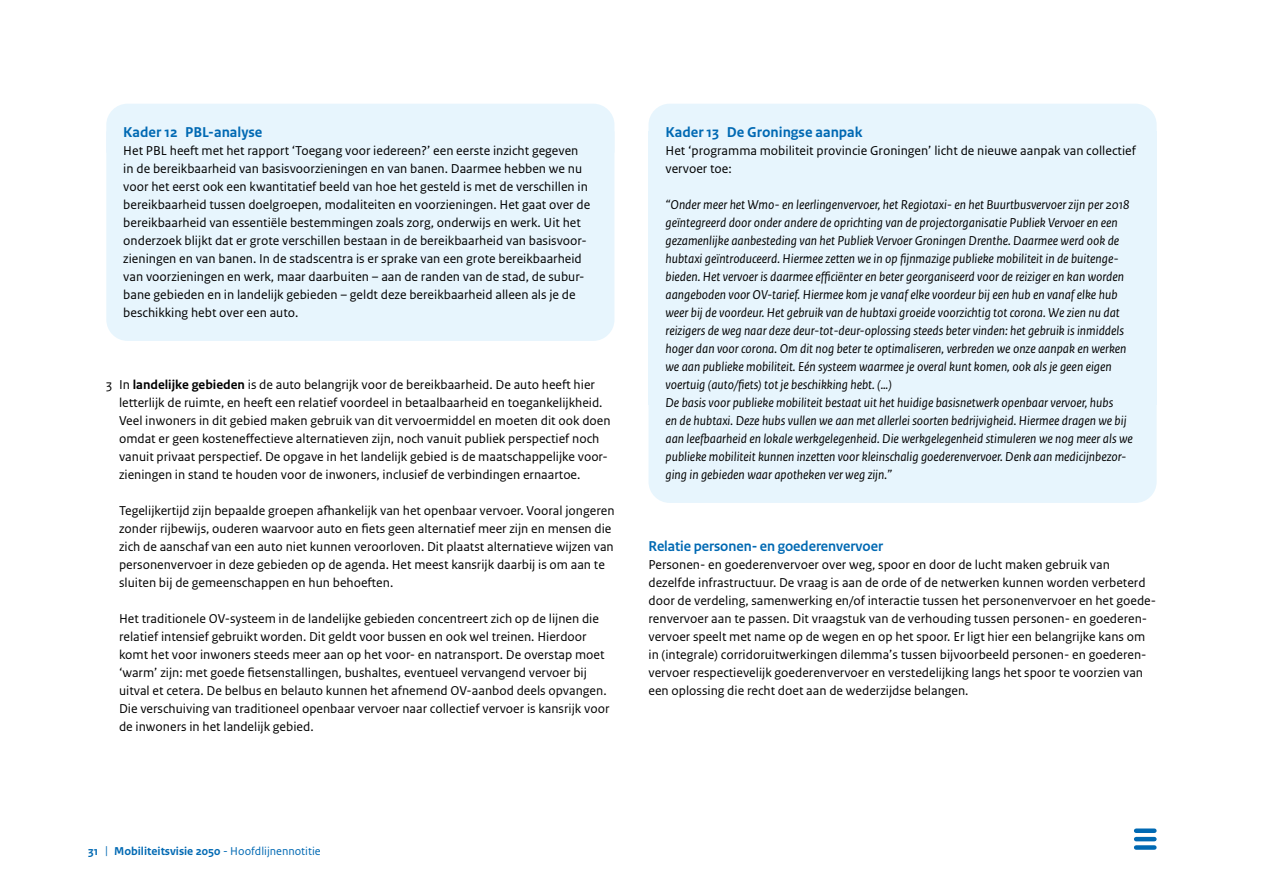
<style>
.page{position:relative;width:1263px;height:893px;background:#fff}
.page>*{position:absolute;margin:0;border:0;box-sizing:border-box;transform-origin:0 0}
.K_-_tussenkopje_-_H4{font:700 15px "Rijksoverheid Sans Text";color:#0069b3}
.Subparagraaf_ongenum{font:700 15px "Rijksoverheid Sans Heading";color:#0069b3}
.K_-_platte_tekst_wit{font:13.5px/18px "Rijksoverheid Sans Text";color:#000}
.K_-_platte_tekst_-_P{font:italic 13.5px/18px "Rijksoverheid Sans Text";color:#000}
.Plat_inspring{font:13.5px/18px "Rijksoverheid Sans Text";color:#000}
.Platte_tekst_-_P{font:13.5px/18px "Rijksoverheid Sans Text";color:#000}
.K_-_platte_tekst_wit-2{font:italic 13.5px/18px "Rijksoverheid Sans Text";color:#000}
.K_-_platte_tekst_-_P-2{font:13.5px/18px "Rijksoverheid Sans Text";color:#000}
.t1{font:700 12px "Rijksoverheid Sans Text";color:#0069b3}
.s1{font-weight:700}
.s2{font-weight:400}
</style>
<div class="page">
<div style="left:1136px;top:828px;width:18px;height:5px;background:#0069b3"></div>
<hr style="left:1136px;top:837px;width:18px;height:4px;background:#0069b3">
<div style="left:1136px;top:845px;width:18px;height:5px;background:#0069b3"></div>
<div style="left:106px;top:104px;width:508px;height:27px;background:#e7f5fd"></div>
<div style="left:106px;top:131px;width:508px;height:210px;background:#e7f5fd"></div>
<div style="left:648px;top:104px;width:509px;height:27px;background:#e7f5fd"></div>
<div style="left:648px;top:131px;width:509px;height:57px;background:#e7f5fd"></div>
<div style="left:648px;top:185px;width:509px;height:219px;background:#e7f5fd"></div>
<div style="left:648px;top:404px;width:509px;height:99px;background:#e7f5fd"></div>
<h4 class="K_-_tussenkopje_-_H4" style="left:123px;top:124px;width:141px">Kader 12 PBL-analyse</h4>
<p class="K_-_platte_tekst_wit" style="left:123px;top:142px;width:468px">Het PBL heeft met het rapport ‘Toegang voor iedereen?’ een eerste inzicht gegeven in de bereikbaarheid van basisvoorzieningen en van banen. Daarmee hebben we nu voor het eerst ook een kwantitatief beeld van hoe het gesteld is met de verschillen in bereikbaarheid tussen doelgroepen, modaliteiten en voorzieningen. Het gaat over de bereikbaarheid van essentiële bestemmingen zoals zorg, onderwijs en werk. Uit het onderzoek blijkt dat er grote verschillen bestaan in de bereikbaarheid van basisvoor&shy;zieningen en van banen. In de stadscentra is er sprake van een grote bereikbaarheid van voorzieningen en werk, maar daarbuiten – aan de randen van de stad, de subur&shy;bane gebieden en in landelijk gebieden – geldt deze bereikbaarheid alleen als je de beschikking hebt over een auto.</p>
<p class="K_-_platte_tekst_wit" style="left:119px;top:376px;width:493px;text-indent:-13px">3 In <span class="s1">landelijke gebieden</span> is de auto belangrijk voor de bereikbaarheid. De auto heeft hier letterlijk de ruimte, en heeft een relatief voordeel in betaalbaarheid en toegankelijkheid.<br>Veel inwoners in dit gebied maken gebruik van dit vervoermiddel en moeten dit ook doen omdat er geen kosteneffectieve alternatieven zijn, noch vanuit publiek perspectief noch vanuit privaat perspectief. De opgave in het landelijk gebied is de maatschappelijke voor&shy;zieningen in stand te houden voor de inwoners, inclusief de verbindingen ernaartoe.</p>
<p class="Plat_inspring" style="left:119px;top:502px;width:497px">Tegelijkertijd zijn bepaalde groepen afhankelijk van het openbaar vervoer. Vooral jongeren zonder rijbewijs, ouderen waarvoor auto en fiets geen alternatief meer zijn en mensen die zich de aanschaf van een auto niet kunnen veroorloven. Dit plaatst alternatieve wijzen van personenvervoer in deze gebieden op de agenda. Het meest kansrijk daarbij is om aan te sluiten bij de gemeenschappen en hun behoeften.</p>
<p class="Plat_inspring" style="left:119px;top:610px;width:492px">Het traditionele OV-systeem in de landelijke gebieden concentreert zich op de lijnen die relatief intensief gebruikt worden. Dit geldt voor bussen en ook wel treinen. Hierdoor komt het voor inwoners steeds meer aan op het voor- en natransport. De overstap moet ‘warm’ zijn: met goede fietsenstallingen, bushaltes, eventueel vervangend vervoer bij uitval et cetera. De belbus en belauto kunnen het afnemend OV-aanbod deels opvangen.<br>Die verschuiving van traditioneel openbaar vervoer naar collectief vervoer is kansrijk voor de inwoners in het landelijk gebied.</p>
<h4 class="K_-_tussenkopje_-_H4" style="left:665px;top:124px;width:199px">Kader 13 De Groningse aanpak</h4>
<p class="K_-_platte_tekst_-_P-2" style="left:665px;top:142px;width:472px">Het ‘programma mobiliteit provincie Groningen’ licht de nieuwe aanpak van collectief vervoer toe:</p>
<p class="K_-_platte_tekst_-_P" style="left:665px;top:196px;width:466px">“Onder meer het Wmo- en leerlingenvervoer, het Regiotaxi- en het Buurtbusvervoer zijn per 2018 geïntegreerd door onder andere de oprichting van de projectorganisatie Publiek Vervoer en een gezamenlijke aanbesteding van het Publiek Vervoer Groningen Drenthe. Daarmee werd ook de hubtaxi geïntroduceerd. Hiermee zetten we in op fijnmazige publieke mobiliteit in de buitenge&shy;bieden. Het vervoer is daarmee efficiënter en beter georganiseerd voor de reiziger en kan worden aangeboden voor OV-tarief. Hiermee kom je vanaf elke voordeur bij een hub en vanaf elke hub weer bij de voordeur. Het gebruik van de hubtaxi groeide voorzichtig tot corona. We zien nu dat reizigers de weg naar deze deur-tot-deur-oplossing steeds beter vinden: het gebruik is inmiddels hoger dan voor corona. Om dit nog beter te optimaliseren, verbreden we onze aanpak en werken we aan publieke mobiliteit. Eén systeem waarmee je overal kunt komen, ook als je geen eigen voertuig (auto/fiets) tot je beschikking hebt. (…)</p>
<p class="K_-_platte_tekst_wit-2" style="left:665px;top:394px;width:469px">De basis voor publieke mobiliteit bestaat uit het huidige basisnetwerk openbaar vervoer, hubs<br>en de hubtaxi. Deze hubs vullen we aan met allerlei soorten bedrijvigheid. Hiermee dragen we bij aan leefbaarheid en lokale werkgelegenheid. Die werkgelegenheid stimuleren we nog meer als we publieke mobiliteit kunnen inzetten voor kleinschalig goederenvervoer. Denk aan medicijnbezor&shy;ging in gebieden waar apotheken ver weg zijn.”</p>
<h4 class="Subparagraaf_ongenum" style="left:648px;top:538px;width:236px">Relatie personen- en goederenvervoer</h4>
<p class="Platte_tekst_-_P" style="left:648px;top:556px;width:509px">Personen- en goederenvervoer over weg, spoor en door de lucht maken gebruik van dezelfde infrastructuur. De vraag is aan de orde of de netwerken kunnen worden verbeterd door de verdeling, samenwerking en/of interactie tussen het personenvervoer en het goede&shy;renvervoer aan te passen. Dit vraagstuk van de verhouding tussen personen- en goederen&shy;vervoer speelt met name op de wegen en op het spoor. Er ligt hier een belangrijke kans om in (integrale) corridoruitwerkingen dilemma’s tussen bijvoorbeeld personen- en goederen&shy;vervoer respectievelijk goederenvervoer en verstedelijking langs het spoor te voorzien van een oplossing die recht doet aan de wederzijdse belangen.</p>
<p class="t1" style="left:88px;top:844px;width:234px">31 <span class="s2">|</span> Mobiliteitsvisie 2050 <span class="s2">- Hoofdlijnennotitie</span></p>
</div>
